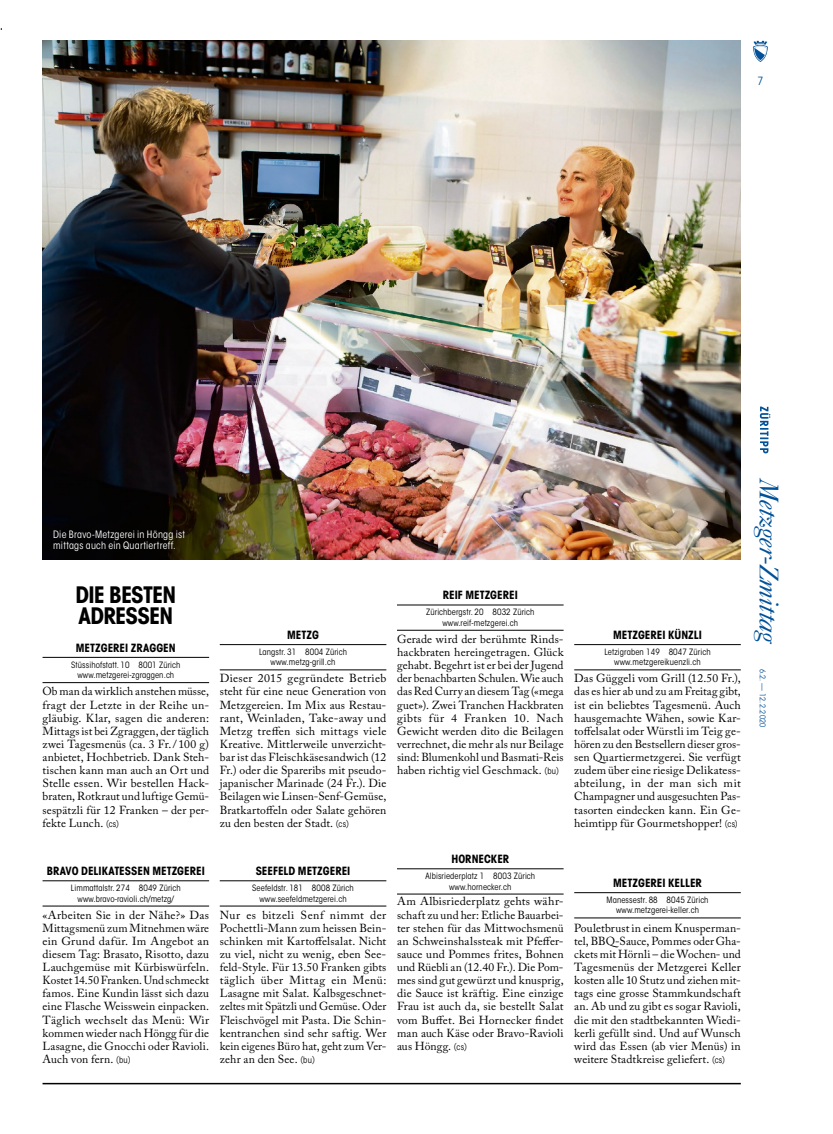
<style>
.page{position:relative;width:833px;height:1134px;background:#fff}
.page>*{position:absolute;margin:0;border:0;box-sizing:border-box;transform-origin:0 0}
.t1{font:italic 27px "Caslon 540 LT Std";color:#005198}
._01_Adresse{font:700 condensed 22.5px "ZTITC Avant Garde Gothic";letter-spacing:-.035em;color:#000}
.Grundtext_Einzug_x08{font:11.62px/13.1px "Adobe Caslon Pro";letter-spacing:.01em;color:#000;text-align:justify}
._03_Name{font:700 condensed 11.25px "ZTITC Avant Garde Gothic";color:#000}
.t2{font:condensed 11.25px "ZTITC Avant Garde Gothic";color:#005198}
.Legende_rechtsbuendi{font:condensed 10.12px/11.2px "ZTITC Avant Garde Gothic";letter-spacing:.025em;color:#fff}
._04_Infozeile{font:condensed 8.62px/10.5px "ZTITC Avant Garde Gothic";letter-spacing:.01em;color:#000;text-align:center}
.t3{font:condensed 7.88px "ZTITC Avant Garde Gothic";letter-spacing:.03em;color:#005198}
.s1{font-family:"ZTITC Avant Garde Gothic";font-stretch:condensed;font-size:8.62px}
</style>
<div class="page">
<hr style="left:43px;top:1083px;width:698px;height:1px;background:#000">
<img style="left:43px;top:41px;width:698px;height:519px">
<hr style="left:220px;top:644px;width:166px;height:1px;background:#000">
<hr style="left:220px;top:670px;width:166px;height:1px;background:#000">
<hr style="left:43px;top:880px;width:166px;height:1px;background:#000">
<hr style="left:43px;top:906px;width:166px;height:1px;background:#000">
<hr style="left:220px;top:880px;width:166px;height:1px;background:#000">
<hr style="left:220px;top:906px;width:166px;height:1px;background:#000">
<hr style="left:43px;top:657px;width:166px;height:1px;background:#000">
<hr style="left:43px;top:682px;width:166px;height:1px;background:#000">
<hr style="left:397px;top:868px;width:166px;height:1px;background:#000">
<hr style="left:397px;top:894px;width:166px;height:1px;background:#000">
<hr style="left:397px;top:605px;width:166px;height:1px;background:#000">
<hr style="left:397px;top:630px;width:166px;height:1px;background:#000">
<hr style="left:574px;top:644px;width:167px;height:1px;background:#000">
<hr style="left:574px;top:670px;width:167px;height:1px;background:#000">
<hr style="left:574px;top:892px;width:167px;height:1px;background:#000">
<hr style="left:574px;top:918px;width:167px;height:1px;background:#000">
<svg style="left:752px;top:41px;width:16px;height:21px"></svg>
<svg style="left:760px;top:407px;width:10px;height:46px"></svg>
<p class="t2" style="left:757px;top:74px;width:7px">7</p>
<p class="Legende_rechtsbuendi" style="left:53px;top:529px;width:133px">Die Bravo-Metzgerei in Höngg ist mittags auch ein Quartiertreff.</p>
<p class="_01_Adresse" style="left:75px;top:580px;width:102px">DIE BESTEN</p>
<p class="_01_Adresse" style="left:78px;top:601px;width:96px">ADRESSEN</p>
<p class="_03_Name" style="left:76px;top:641px;width:101px">METZGEREI ZRAGGEN</p>
<p class="_04_Infozeile" style="left:71px;top:659px;width:111px">Stüssihofstatt. 10 8001 Zürich www.metzgerei-zgraggen.ch</p>
<p class="Grundtext_Einzug_x08" style="left:43px;top:685px;width:168px">Ob man da wirklich anstehen müsse, fragt der Letzte in der Reihe un&shy;gläubig. Klar, sagen die anderen:<br>Mittags ist bei Zgraggen, der täglich zwei Tagesmenüs (ca. 3 Fr./ 100 g) anbietet, Hochbetrieb. Dank Steh&shy;tischen kann man auch an Ort und Stelle essen. Wir bestellen Hack&shy;braten, Rotkraut und luftige Gemü&shy;sespätzli für 12 Franken – der per&shy;fekte Lunch. <span class="s1">(cs)</span></p>
<p class="_03_Name" style="left:287px;top:628px;width:33px">METZG</p>
<p class="_04_Infozeile" style="left:259px;top:647px;width:90px">Langstr. 31 8004 Zürich www.metzg-grill.ch</p>
<p class="Grundtext_Einzug_x08" style="left:220px;top:672px;width:168px">Dieser 2015 gegründete Betrieb steht für eine neue Generation von Metzgereien. Im Mix aus Restau&shy;rant, Weinladen, Take-away und Metzg treffen sich mittags viele Kreative. Mittlerweile unverzicht&shy;bar ist das Fleischkäsesandwich (12<br>Fr.) oder die Spareribs mit pseudo&shy;japanischer Marinade (24 Fr.). Die Beilagen wie Linsen-Senf-Gemüse, Bratkartoffeln oder Salate gehören zu den besten der Stadt. <span class="s1">(cs)</span></p>
<p class="_03_Name" style="left:47px;top:864px;width:160px">BRAVO DELIKATESSEN METZGEREI</p>
<p class="_04_Infozeile" style="left:71px;top:883px;width:111px">Limmattalstr. 274 8049 Zürich www.bravo-ravioli.ch/metzg/</p>
<p class="Grundtext_Einzug_x08" style="left:43px;top:908px;width:168px">«Arbeiten Sie in der Nähe?» Das Mittagsmenü zum Mitnehmen wäre ein Grund dafür. Im Angebot an diesem Tag: Brasato, Risotto, dazu Lauchgemüse mit Kürbiswürfeln.<br>Kostet 14.50 Franken. Und schmeckt famos. Eine Kundin lässt sich dazu eine Flasche Weisswein einpacken.<br>Täglich wechselt das Menü: Wir kommen wieder nach Höngg für die Lasagne, die Gnocchi oder Ravioli.<br>Auch von fern. <span class="s1">(bu)</span></p>
<p class="_03_Name" style="left:256px;top:864px;width:96px">SEEFELD METZGEREI</p>
<p class="_04_Infozeile" style="left:252px;top:883px;width:103px">Seefeldstr. 181 8008 Zürich www.seefeldmetzgerei.ch</p>
<p class="Grundtext_Einzug_x08" style="left:220px;top:908px;width:168px">Nur es bitzeli Senf nimmt der Pochettli-Mann zum heissen Bein&shy;schinken mit Kartoffelsalat. Nicht zu viel, nicht zu wenig, eben See&shy;feld-Style. Für 13.50 Franken gibts täglich über Mittag ein Menü:<br>Lasagne mit Salat. Kalbsgeschnet&shy;zeltes mit Spätzli und Gemüse. Oder Fleischvögel mit Pasta. Die Schin&shy;kentranchen sind sehr saftig. Wer kein eigenes Büro hat, geht zum Ver&shy;zehr an den See. <span class="s1">(bu)</span></p>
<p class="_03_Name" style="left:443px;top:588px;width:77px">REIF METZGEREI</p>
<p class="_04_Infozeile" style="left:426px;top:607px;width:110px">Zürichbergstr. 20 8032 Zürich www.reif-metzgerei.ch</p>
<p class="Grundtext_Einzug_x08" style="left:397px;top:632px;width:168px">Gerade wird der berühmte Rinds&shy;hackbraten hereingetragen. Glück gehabt. Begehrt ist er bei der Jugend der benachbarten Schulen. Wie auch das Red Curry an diesem Tag («mega guet»). Zwei Tranchen Hackbraten gibts für 4 Franken 10. Nach Gewicht werden dito die Beilagen verrechnet, die mehr als nur Beilage sind: Blumenkohl und Basmati-Reis haben richtig viel Geschmack. <span class="s1">(bu)</span></p>
<p class="_03_Name" style="left:451px;top:852px;width:59px">HORNECKER</p>
<p class="_04_Infozeile" style="left:425px;top:871px;width:111px">Albisriederplatz 1 8003 Zürich www.hornecker.ch</p>
<p class="Grundtext_Einzug_x08" style="left:397px;top:895px;width:168px">Am Albisriederplatz gehts währ&shy;schaft zu und her: Etliche Bauarbei&shy;ter stehen für das Mittwochsmenü an Schweinshalssteak mit Pfeffer&shy;sauce und Pommes frites, Bohnen und Rüebli an (12.40 Fr.). Die Pom&shy;mes sind gut gewürzt und knusprig, die Sauce ist kräftig. Eine einzige Frau ist auch da, sie bestellt Salat vom Buffet. Bei Hornecker findet man auch Käse oder Bravo-Ravioli aus Höngg. <span class="s1">(cs)</span></p>
<p class="_03_Name" style="left:613px;top:628px;width:90px">METZGEREI KÜNZLI</p>
<p class="_04_Infozeile" style="left:604px;top:647px;width:108px">Letzigraben 149 8047 Zürich www.metzgereikuenzli.ch</p>
<p class="Grundtext_Einzug_x08" style="left:574px;top:672px;width:168px">Das Güggeli vom Grill (12.50 Fr.), das es hier ab und zu am Freitag gibt, ist ein beliebtes Tagesmenü. Auch hausgemachte Wähen, sowie Kar&shy;toffelsalat oder Würstli im Teig ge&shy;hören zu den Bestsellern dieser gros&shy;sen Quartiermetzgerei. Sie verfügt zudem über eine riesige Delikatess&shy;abteilung, in der man sich mit Champagner und ausgesuchten Pas&shy;tasorten eindecken kann. Ein Ge&shy;heimtipp für Gourmetshopper! <span class="s1">(cs)</span></p>
<p class="_03_Name" style="left:613px;top:876px;width:90px">METZGEREI KELLER</p>
<p class="_04_Infozeile" style="left:606px;top:895px;width:104px">Manessestr. 88 8045 Zürich www.metzgerei-keller.ch</p>
<p class="Grundtext_Einzug_x08" style="left:574px;top:921px;width:168px">Pouletbrust in einem Knusperman&shy;tel, BBQ-Sauce, Pommes oder Gha&shy;ckets mit Hörnli – die Wochen- und Tagesmenüs der Metzgerei Keller kosten alle 10 Stutz und ziehen mit&shy;tags eine grosse Stammkundschaft an. Ab und zu gibt es sogar Ravioli, die mit den stadtbekannten Wiedi&shy;kerli gefüllt sind. Und auf Wunsch wird das Essen (ab vier Menüs) in weitere Stadtkreise geliefert. <span class="s1">(cs)</span></p>
<p class="t1" style="left:785px;top:479px;width:169px;rotate:90deg">Metzger-Zmittag</p>
<p class="t3" style="left:767px;top:669px;width:60px;rotate:90deg">6.2. — 12.2.2020</p>
</div>
